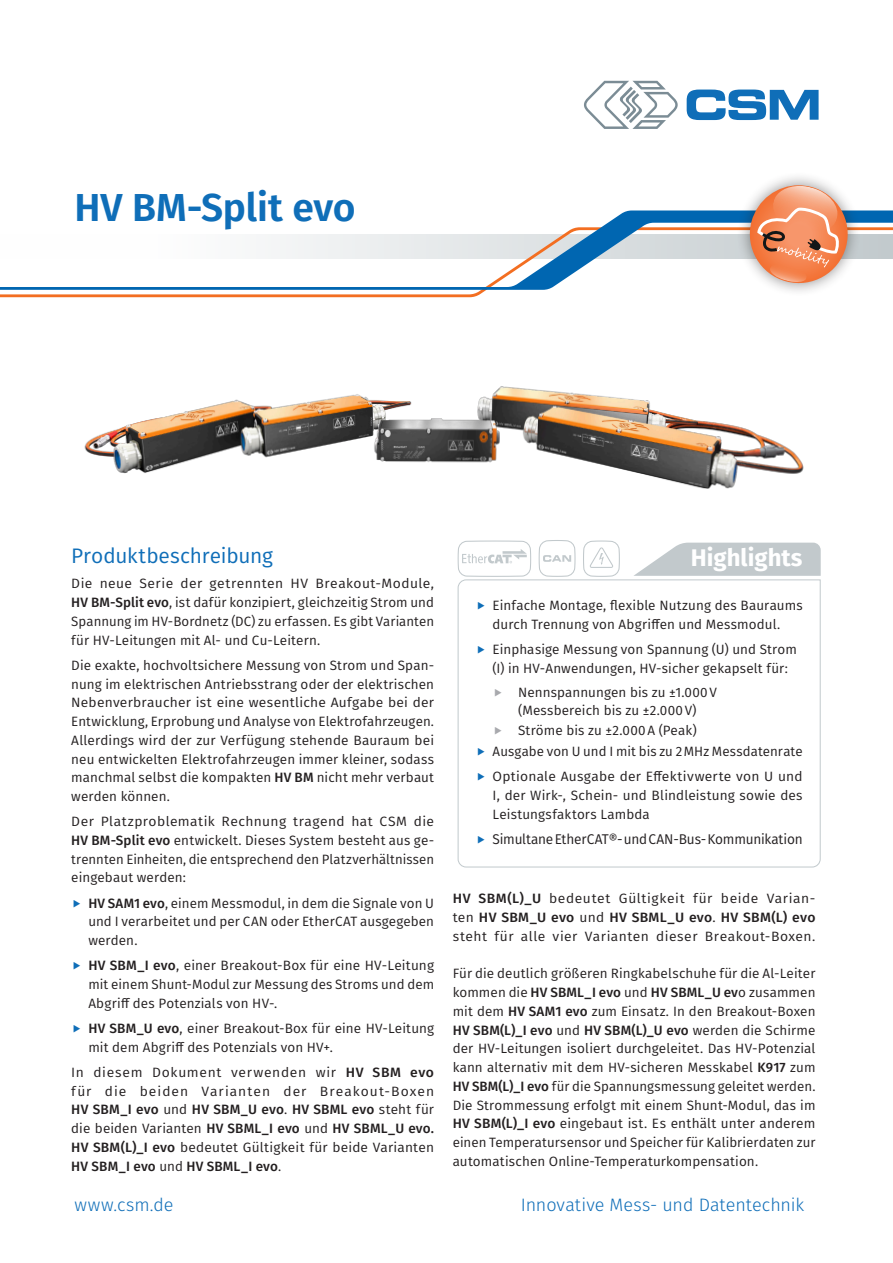
<style>
.page{position:relative;width:893px;height:1263px;background:#fff}
.page>*{position:absolute;margin:0;border:0;box-sizing:border-box;transform-origin:0 0}
.Titelseite_Produktname_1{font:600 39px "Fira Sans";letter-spacing:-.005em;color:#0f6eb8}
.Highlights{font:700 24px "Fira Sans";color:#fff}
.t1{font:21px "Fira Sans";letter-spacing:-.005em;color:#0f6eb8}
.t2{font:300 18px "Fira Sans";color:#0f6eb8}
.t3{font:14.1px "Fira Sans";letter-spacing:-.015em;color:#231f20}
.Text{font:13.5px/18.8px "Fira Sans";letter-spacing:.01em;color:#231f20;text-align:justify}
.s1{font-weight:500}
</style>
<div class="page">
<img style="left:84px;top:386px;width:720px;height:103px">
<svg style="left:457px;top:579px;width:364px;height:289px"></svg>
<svg style="left:634px;top:543px;width:187px;height:33px;background:#c9d0d2"></svg>
<svg style="left:458px;top:540px;width:73px;height:37px"></svg>
<svg style="left:539px;top:540px;width:37px;height:37px"></svg>
<svg style="left:583px;top:540px;width:37px;height:37px"></svg>
<svg style="left:584px;top:81px;width:94px;height:48px"></svg>
<svg style="left:687px;top:90px;width:132px;height:30px"></svg>
<svg style="left:0;top:290px;width:486px;height:7px"></svg>
<svg style="left:0;top:210px;width:893px;height:80px"></svg>
<div style="left:736px;top:171px;width:126px;height:126px;background:#231f20;opacity:.5"></div>
<svg style="left:744px;top:185px;width:109px;height:103px"></svg>
<svg style="left:478px;top:602px;width:7px;height:7px"></svg>
<svg style="left:478px;top:646px;width:7px;height:7px"></svg>
<svg style="left:495px;top:689px;width:7px;height:7px"></svg>
<svg style="left:495px;top:727px;width:7px;height:7px"></svg>
<svg style="left:478px;top:748px;width:7px;height:7px"></svg>
<svg style="left:478px;top:773px;width:7px;height:7px"></svg>
<svg style="left:478px;top:835px;width:7px;height:8px"></svg>
<p class="Titelseite_Produktname_1" style="left:74px;top:176px;width:283px">HV BM-Split evo</p>
<p class="t1" style="left:71px;top:540px;width:203px">Produktbeschreibung</p>
<p class="Text" style="left:71px;top:574px;width:364px">Die neue Serie der getrennten HV Breakout-Module, <span class="s1">HV BM-Split evo</span>, ist dafür konzipiert, gleichzeitig Strom und Spannung im HV-Bordnetz (DC) zu erfassen. Es gibt Varianten für HV-Leitungen mit Al- und Cu-Leitern.</p>
<p class="Text" style="left:71px;top:655px;width:364px">Die exakte, hochvoltsichere Messung von Strom und Span&shy;nung im elektrischen Antriebsstrang oder der elektrischen Nebenverbraucher ist eine wesentliche Aufgabe bei der Entwicklung, Erprobung und Analyse von Elektrofahrzeugen.<br>Allerdings wird der zur Verfügung stehende Bauraum bei neu entwickelten Elektrofahrzeugen immer kleiner, sodass manchmal selbst die kompakten <span class="s1">HV BM</span> nicht mehr verbaut werden können.</p>
<p class="Text" style="left:71px;top:812px;width:364px">Der Platzproblematik Rechnung tragend hat CSM die <span class="s1">HV BM-Split evo</span> entwickelt. Dieses System besteht aus ge&shy;trennten Einheiten, die entsprechend den Platzverhältnissen eingebaut werden:</p>
<p class="Text" style="left:88px;top:893px;width:347px"><span class="s1">HV SAM1 evo</span>, einem Messmodul, in dem die Signale von U und I verarbeitet und per CAN oder EtherCAT ausgegeben werden.</p>
<p class="Text" style="left:88px;top:956px;width:347px"><span class="s1">HV SBM_I evo</span>, einer Breakout-Box für eine HV-Leitung mit einem Shunt-Modul zur Messung des Stroms und dem Abgriff des Potenzials von HV-.</p>
<p class="Text" style="left:88px;top:1018px;width:347px"><span class="s1">HV SBM_U evo</span>, einer Breakout-Box für eine HV-Leitung mit dem Abgriff des Potenzials von HV+.</p>
<p class="Text" style="left:71px;top:1062px;width:364px">In diesem Dokument verwenden wir <span class="s1">HV SBM evo </span>für die beiden Varianten der Breakout-Boxen <span class="s1">HV SBM_I evo</span> und <span class="s1">HV SBM_U evo</span>. <span class="s1">HV SBML evo</span> steht für die beiden Varianten <span class="s1">HV SBML_I evo</span> und <span class="s1">HV SBML_U evo.<br>HV SBM(L)_I evo</span> bedeutet Gültigkeit für beide Varianten <span class="s1">HV SBM_I evo</span> und <span class="s1">HV SBML_I evo</span>.</p>
<p class="Highlights" style="left:691px;top:538px;width:113px">Highlights</p>
<p class="Text" style="left:493px;top:596px;width:312px">Einfache Montage, flexible Nutzung des Bauraums durch Trennung von Abgriffen und Messmodul.</p>
<p class="Text" style="left:493px;top:639px;width:306px">Einphasige Messung von Spannung (U) und Strom (I) in HV-Anwendungen, HV-sicher gekapselt für:</p>
<p class="Text" style="left:518px;top:683px;width:200px;line-height:18px">Nennspannungen bis zu ±1.000V (Messbereich bis zu ±2.000V)</p>
<p class="Text" style="left:518px;top:721px;width:180px">Ströme bis zu ±2.000A (Peak)</p>
<p class="Text" style="left:493px;top:742px;width:312px">Ausgabe von U und I mit bis zu 2MHz Messdatenrate</p>
<p class="Text" style="left:493px;top:767px;width:312px">Optionale Ausgabe der Effektivwerte von U und I, der Wirk-, Schein- und Blindleistung sowie des Leistungsfaktors Lambda</p>
<p class="t3" style="left:493px;top:828px;width:312px">Simultane EtherCAT®- und CAN-Bus- Kommunikation</p>
<p class="Text" style="left:453px;top:889px;width:364px"><span class="s1">HV SBM(L)_U</span> bedeutet Gültigkeit für beide Varian&shy;ten <span class="s1">HV SBM_U evo</span> und <span class="s1">HV SBML_U evo</span>. <span class="s1">HV SBM(L) evo </span>steht für alle vier Varianten dieser Breakout-Boxen.</p>
<p class="Text" style="left:453px;top:964px;width:364px">Für die deutlich größeren Ringkabelschuhe für die Al-Leiter kommen die <span class="s1">HV SBML_I evo</span> und <span class="s1">HV SBML_U ev</span>o zusammen mit dem <span class="s1">HV SAM1 evo</span> zum Einsatz. In den Breakout-Boxen <span class="s1">HV SBM(L)_I evo</span> und <span class="s1">HV SBM(L)_U evo</span> werden die Schirme der HV-Leitungen isoliert durchgeleitet. Das HV-Potenzial kann alternativ mit dem HV-sicheren Messkabel <span class="s1">K917</span> zum <span class="s1">HV SBM(L)_I evo</span> für die Spannungsmessung geleitet werden.<br>Die Strommessung erfolgt mit einem Shunt-Modul, das im <span class="s1">HV SBM(L)_I evo</span> eingebaut ist. Es enthält unter anderem einen Temperatursensor und Speicher für Kalibrierdaten zur automatischen Online-Temperaturkompensation.</p>
<h3 class="t2" style="left:74px;top:1192px;width:101px">www.csm.de</h3>
<h3 class="t2" style="left:521px;top:1192px;width:285px">Innovative Mess- und Datentechnik</h3>
</div>
